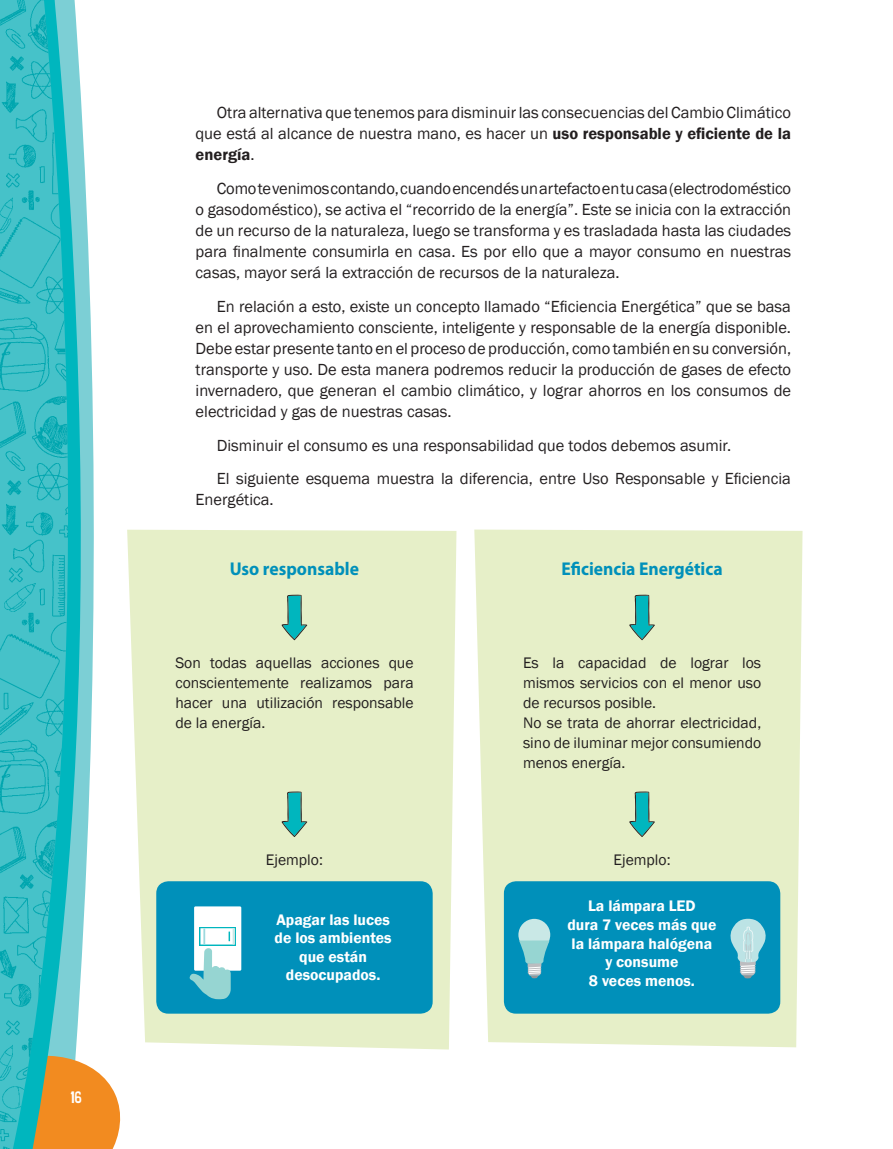
<style>
.page{position:relative;width:893px;height:1149px;background:#fff}
.page>*{position:absolute;margin:0;border:0;box-sizing:border-box;transform-origin:0 0}
.t1{font:700 18.6px "Myriad Pro";color:#0090ba;scale:.95 1}
.t2{font:18px "Psychatronic";color:#fff}
.t3{font:16.5px/21px "Franklin Gothic";color:#231f20;text-align:justify}
.t4{font:15.6px/20px "Franklin Gothic";color:#231f20;text-align:justify}
.t5{font:600 15.6px/18.6px "Franklin Gothic";color:#fff;text-align:center}
.s1{font-weight:600}
</style>
<div class="page">
<svg style="left:105px;top:1079px;width:16px;height:69px"></svg>
<svg style="left:69px;top:0;width:36px;height:1148px"></svg>
<img style="left:0;top:0;width:69px;height:1148px">
<div style="left:127px;top:529px;width:329px;height:520px;background:#e6efc8"></div>
<svg style="left:282px;top:594px;width:25px;height:46px"></svg>
<svg style="left:282px;top:791px;width:25px;height:46px"></svg>
<div style="left:156px;top:881px;width:277px;height:132px;background:#0090ba;border-radius:12px"></div>
<div style="left:474px;top:529px;width:328px;height:517px;background:#e6efc8"></div>
<svg style="left:629px;top:594px;width:26px;height:46px"></svg>
<svg style="left:629px;top:791px;width:26px;height:46px"></svg>
<div style="left:504px;top:881px;width:276px;height:132px;background:#0090ba;border-radius:12px"></div>
<div style="left:518px;top:918px;width:32px;height:32px;background:#c9e8e6;border-radius:50%"></div>
<svg style="left:519px;top:940px;width:30px;height:38px"></svg>
<svg style="left:730px;top:918px;width:36px;height:60px"></svg>
<div style="left:194px;top:906px;width:47px;height:64px;background:#fff"></div>
<div style="left:199px;top:927px;width:37px;height:18px;background:#07b7bf"></div>
<svg style="left:189px;top:927px;width:46px;height:72px"></svg>
<p class="t2" style="left:70px;top:1090px;width:13px">16</p>
<p class="t3" style="left:196px;top:102px;width:597px;text-indent:21px">Otra alternativa que tenemos para disminuir las consecuencias del Cambio Climático que está al alcance de nuestra mano, es hacer un <span class="s1">uso responsable y eficiente de la energía</span>.</p>
<p class="t3" style="left:196px;top:177px;width:597px;text-indent:21px">Como te venimos contando, cuando encendés un artefacto en tu casa (electrodoméstico o gasodoméstico), se activa el “recorrido de la energía”. Este se inicia con la extracción de un recurso de la naturaleza, luego se transforma y es trasladada hasta las ciudades para finalmente consumirla en casa. Es por ello que a mayor consumo en nuestras casas, mayor será la extracción de recursos de la naturaleza.</p>
<p class="t3" style="left:196px;top:295px;width:597px;text-indent:21px">En relación a esto, existe un concepto llamado “Eficiencia Energética” que se basa en el aprovechamiento consciente, inteligente y responsable de la energía disponible.<br>Debe estar presente tanto en el proceso de producción, como también en su conversión, transporte y uso. De esta manera podremos reducir la producción de gases de efecto invernadero, que generan el cambio climático, y lograr ahorros en los consumos de electricidad y gas de nuestras casas.</p>
<p class="t3" style="left:217px;top:428px;width:576px;line-height:33.8px">Disminuir el consumo es una responsabilidad que todos debemos asumir.<br>El siguiente esquema muestra la diferencia, entre Uso Responsable y Eficiencia</p>
<p class="t3" style="left:196px;top:489px;width:80px">Energética.</p>
<p class="t1" style="left:230px;top:561px;width:137px">Uso responsable</p>
<p class="t1" style="left:561px;top:561px;width:171px">Eficiencia Energética</p>
<p class="t4" style="left:175px;top:652px;width:240px">Son todas aquellas acciones que conscientemente realizamos para hacer una utilización responsable de la energía.</p>
<p class="t4" style="left:523px;top:652px;width:240px;text-align:left">Es la capacidad de lograr los mismos servicios con el menor uso de recursos posible.<br>No se trata de ahorrar electricidad, sino de iluminar mejor consumiendo menos energía.</p>
<p class="t4" style="left:266px;top:849px;width:59px">Ejemplo:</p>
<p class="t5" style="left:275px;top:909px;width:119px">Apagar las luces de los ambientes que están desocupados.</p>
<p class="t4" style="left:614px;top:849px;width:59px">Ejemplo:</p>
<p class="t5" style="left:567px;top:896px;width:151px">La lámpara LED<br>dura 7 veces más que la lámpara halógena y consume<br>8 veces menos.</p>
</div>
